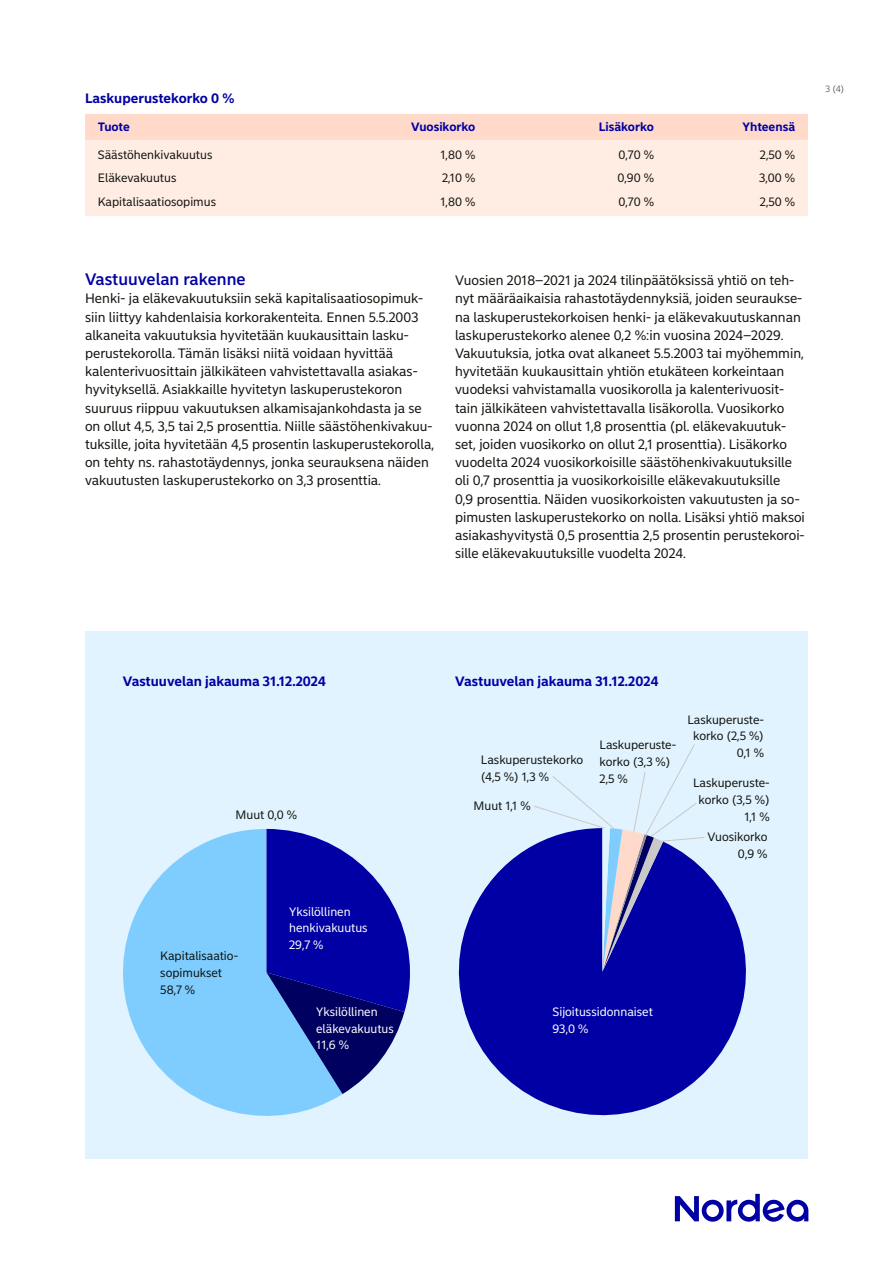
<style>
.page{position:relative;width:893px;height:1263px;background:#fff}
.page>*{position:absolute;margin:0;border:0;box-sizing:border-box;transform-origin:0 0}
.Body_text_headline_-_level_2_numbered_-_{font:500 16.5px "Nordea Sans Small";color:#0000a4}
.Body_text_no_indent_9pt_11_25pt__P{font:13.5px/18.1px "Nordea Sans Small";color:#12120d}
.Header_H3{font:700 13.5px "Nordea Sans Small";color:#0000a4}
.Taulukkoteksti__leipis{font:12px/16.8px "Nordea Sans Small";color:#12120d}
.t1{font:12px/16.8px "Nordea Sans Small";color:#fff}
.Taulukkoteksti__otsikkorivi{font:700 12px "Nordea Sans Small";color:#0000a4}
.t2{font:300 9px "Nordea Sans Small";color:#454546}
</style>
<div class="page">
<svg style="left:675px;top:1194px;width:133px;height:28px"></svg>
<div style="left:85px;top:631px;width:723px;height:528px;background:#e0f3ff"></div>
<div style="left:85px;top:114px;width:723px;height:26px;background:#ffdacb"></div>
<div style="left:85px;top:140px;width:723px;height:76px;background:#ffede4"></div>
<svg style="left:123px;top:829px;width:219px;height:287px;fill:#7fcdff"></svg>
<svg style="left:266px;top:829px;width:144px;height:265px"></svg>
<svg style="left:458px;top:845px;width:288px;height:271px;fill:#0000a4"></svg>
<svg style="left:533px;top:744px;width:172px;height:227px"></svg>
<h3 class="Header_H3" style="left:85px;top:90px;width:151px">Laskuperustekorko 0 %</h3>
<p class="Taulukkoteksti__otsikkorivi" style="left:98px;top:120px;width:34px">Tuote</p>
<p class="Taulukkoteksti__otsikkorivi" style="left:411px;top:120px;width:66px">Vuosikorko</p>
<p class="Taulukkoteksti__otsikkorivi" style="left:599px;top:120px;width:57px">Lisäkorko</p>
<p class="Taulukkoteksti__otsikkorivi" style="left:742px;top:120px;width:54px">Yhteensä</p>
<p class="Taulukkoteksti__leipis" style="left:98px;top:147px;width:116px">Säästöhenkivakuutus</p>
<p class="Taulukkoteksti__leipis" style="left:440px;top:147px;width:36px">1,80 %</p>
<p class="Taulukkoteksti__leipis" style="left:619px;top:147px;width:37px">0,70 %</p>
<p class="Taulukkoteksti__leipis" style="left:760px;top:147px;width:37px">2,50 %</p>
<p class="Taulukkoteksti__leipis" style="left:98px;top:170px;width:80px">Eläkevakuutus</p>
<p class="Taulukkoteksti__leipis" style="left:442px;top:170px;width:35px">2,10 %</p>
<p class="Taulukkoteksti__leipis" style="left:617px;top:170px;width:38px">0,90 %</p>
<p class="Taulukkoteksti__leipis" style="left:759px;top:170px;width:38px">3,00 %</p>
<p class="Taulukkoteksti__leipis" style="left:98px;top:193px;width:120px">Kapitalisaatiosopimus</p>
<p class="Taulukkoteksti__leipis" style="left:440px;top:193px;width:36px">1,80 %</p>
<p class="Taulukkoteksti__leipis" style="left:619px;top:193px;width:37px">0,70 %</p>
<p class="Taulukkoteksti__leipis" style="left:760px;top:193px;width:37px">2,50 %</p>
<p class="t2" style="left:826px;top:83px;width:20px">3 (4)</p>
<h2 class="Body_text_headline_-_level_2_numbered_-_" style="left:85px;top:269px;width:162px">Vastuuvelan rakenne</h2>
<p class="Body_text_no_indent_9pt_11_25pt__P" style="left:85px;top:290px;width:351px">Henki- ja eläkevakuutuksiin sekä kapitalisaatiosopimuk&shy;siin liittyy kahdenlaisia korkorakenteita. Ennen 5.5.2003 alkaneita vakuutuksia hyvitetään kuukausittain lasku&shy;perustekorolla. Tämän lisäksi niitä voidaan hyvittää kalenterivuosittain jälkikäteen vahvistettavalla asiakas&shy;hyvityksellä. Asiakkaille hyvitetyn laskuperustekoron suuruus riippuu vakuutuksen alkamisajankohdasta ja se on ollut 4,5, 3,5 tai 2,5 prosenttia. Niille säästöhenkivakuu&shy;tuksille, joita hyvitetään 4,5 prosentin laskuperustekorolla, on tehty ns. rahastotäydennys, jonka seurauksena näiden vakuutusten laskuperustekorko on 3,3 prosenttia.</p>
<p class="Body_text_no_indent_9pt_11_25pt__P" style="left:455px;top:272px;width:351px">Vuosien 2018–2021 ja 2024 tilinpäätöksissä yhtiö on teh&shy;nyt määräaikaisia rahastotäydennyksiä, joiden seuraukse&shy;na laskuperustekorkoisen henki- ja eläkevakuutuskannan laskuperustekorko alenee 0,2 %:in vuosina 2024–2029.<br>Vakuutuksia, jotka ovat alkaneet 5.5.2003 tai myöhemmin, hyvitetään kuukausittain yhtiön etukäteen korkeintaan vuodeksi vahvistamalla vuosikorolla ja kalenterivuosit&shy;tain jälkikäteen vahvistettavalla lisäkorolla. Vuosikorko vuonna 2024 on ollut 1,8 prosenttia (pl. eläkevakuutuk&shy;set, joiden vuosikorko on ollut 2,1 prosenttia). Lisäkorko vuodelta 2024 vuosikorkoisille säästöhenkivakuutuksille oli 0,7 prosenttia ja vuosikorkoisille eläkevakuutuksille<br>0,9 prosenttia. Näiden vuosikorkoisten vakuutusten ja so&shy;pimusten laskuperustekorko on nolla. Lisäksi yhtiö maksoi asiakashyvitystä 0,5 prosenttia 2,5 prosentin perustekoroi&shy;sille eläkevakuutuksille vuodelta 2024.</p>
<p class="Header_H3" style="left:123px;top:673px;width:205px">Vastuuvelan jakauma 31.12.2024</p>
<p class="Taulukkoteksti__leipis" style="left:236px;top:807px;width:63px">Muut 0,0 %</p>
<p class="Taulukkoteksti__leipis" style="left:160px;top:947px;width:78px">Kapitalisaatio&shy;sopimukset<br>58,7 %</p>
<p class="t1" style="left:289px;top:903px;width:80px">Yksilöllinen henkivakuutus<br>29,7 %</p>
<p class="t1" style="left:316px;top:1003px;width:79px">Yksilöllinen eläkevakuutus<br>11,6 %</p>
<p class="Header_H3" style="left:455px;top:673px;width:205px">Vastuuvelan jakauma 31.12.2024</p>
<p class="Taulukkoteksti__leipis" style="left:481px;top:752px;width:104px">Laskuperustekorko (4,5 %) 1,3 %</p>
<p class="Taulukkoteksti__leipis" style="left:474px;top:798px;width:59px">Muut 1,1 %</p>
<p class="Taulukkoteksti__leipis" style="left:600px;top:736px;width:78px">Laskuperuste&shy;korko (3,3 %)<br>2,5 %</p>
<p class="Taulukkoteksti__leipis" style="left:687px;top:711px;width:78px;text-align:right">Laskuperuste&shy;korko (2,5 %)<br>0,1 %</p>
<p class="Taulukkoteksti__leipis" style="left:693px;top:775px;width:78px;text-align:right">Laskuperuste&shy;korko (3,5 %)<br>1,1 %</p>
<p class="Taulukkoteksti__leipis" style="left:707px;top:829px;width:62px;text-align:right">Vuosikorko<br>0,9 %</p>
<p class="t1" style="left:552px;top:1003px;width:102px">Sijoitussidonnaiset<br>93,0 %</p>
</div>
